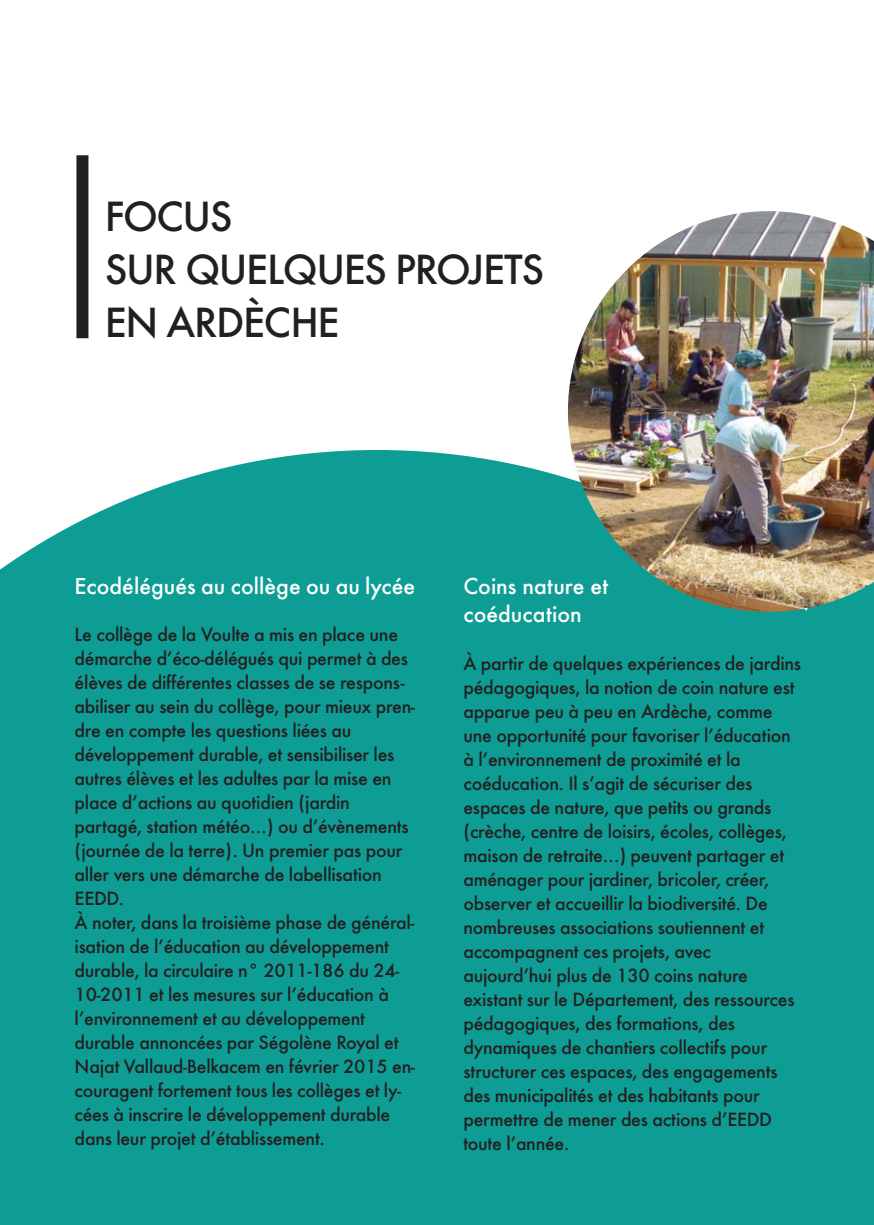
<style>
.page{position:relative;width:874px;height:1225px;background:#fff}
.page>*{position:absolute;margin:0;border:0;box-sizing:border-box;transform-origin:0 0}
.t1{font:500 44px/52.8px "Futura";letter-spacing:-.03em;color:#231f20}
.t2{font:500 24px/28.8px "Futura";color:#fff}
.t3{font:500 20px/24px "Futura";letter-spacing:-.015em;color:#231f20}
</style>
<div class="page">
<div style="left:0;top:450px;width:873px;height:774px;background:#0e9d94"></div>
<div style="left:76px;top:155px;width:12px;height:183px;background:#231f20"></div>
<img style="left:567px;top:211px;width:306px;height:401px">
<h1 class="t1" style="left:105px;top:192px;width:441px">FOCUS<br>SUR QUELQUES PROJETS<br>EN ARDÈCHE</h1>
<p class="t2" style="left:75px;top:572px;width:342px">Ecodélégués au collège ou au lycée</p>
<p class="t3" style="left:75px;top:623px;width:341px">Le collège de la Voulte a mis en place une démarche d’éco-délégués qui permet à des élèves de différentes classes de se respons&shy;abiliser au sein du collège, pour mieux pren&shy;dre en compte les questions liées au développement durable, et sensibiliser les autres élèves et les adultes par la mise en place d’actions au quotidien (jardin partagé, station météo…) ou d’évènements (journée de la terre). Un premier pas pour aller vers une démarche de labellisation EEDD.<br>À noter, dans la troisième phase de général&shy;isation de l’éducation au développement durable, la circulaire n° 2011-186 du 24- 10-2011 et les mesures sur l’éducation à l’environnement et au développement durable annoncées par Ségolène Royal et Najat Vallaud-Belkacem en février 2015 en&shy;couragent fortement tous les collèges et ly&shy;cées à inscrire le développement durable dans leur projet d’établissement.</p>
<p class="t2" style="left:463px;top:572px;width:146px">Coins nature et coéducation</p>
<p class="t3" style="left:463px;top:652px;width:339px">À partir de quelques expériences de jardins pédagogiques, la notion de coin nature est apparue peu à peu en Ardèche, comme une opportunité pour favoriser l’éducation à l’environnement de proximité et la coéducation. Il s’agit de sécuriser des espaces de nature, que petits ou grands (crèche, centre de loisirs, écoles, collèges, maison de retraite…) peuvent partager et aménager pour jardiner, bricoler, créer, observer et accueillir la biodiversité. De nombreuses associations soutiennent et accompagnent ces projets, avec aujourd’hui plus de 130 coins nature existant sur le Département, des ressources pédagogiques, des formations, des dynamiques de chantiers collectifs pour structurer ces espaces, des engagements des municipalités et des habitants pour permettre de mener des actions d’EEDD toute l’année.</p>
</div>
